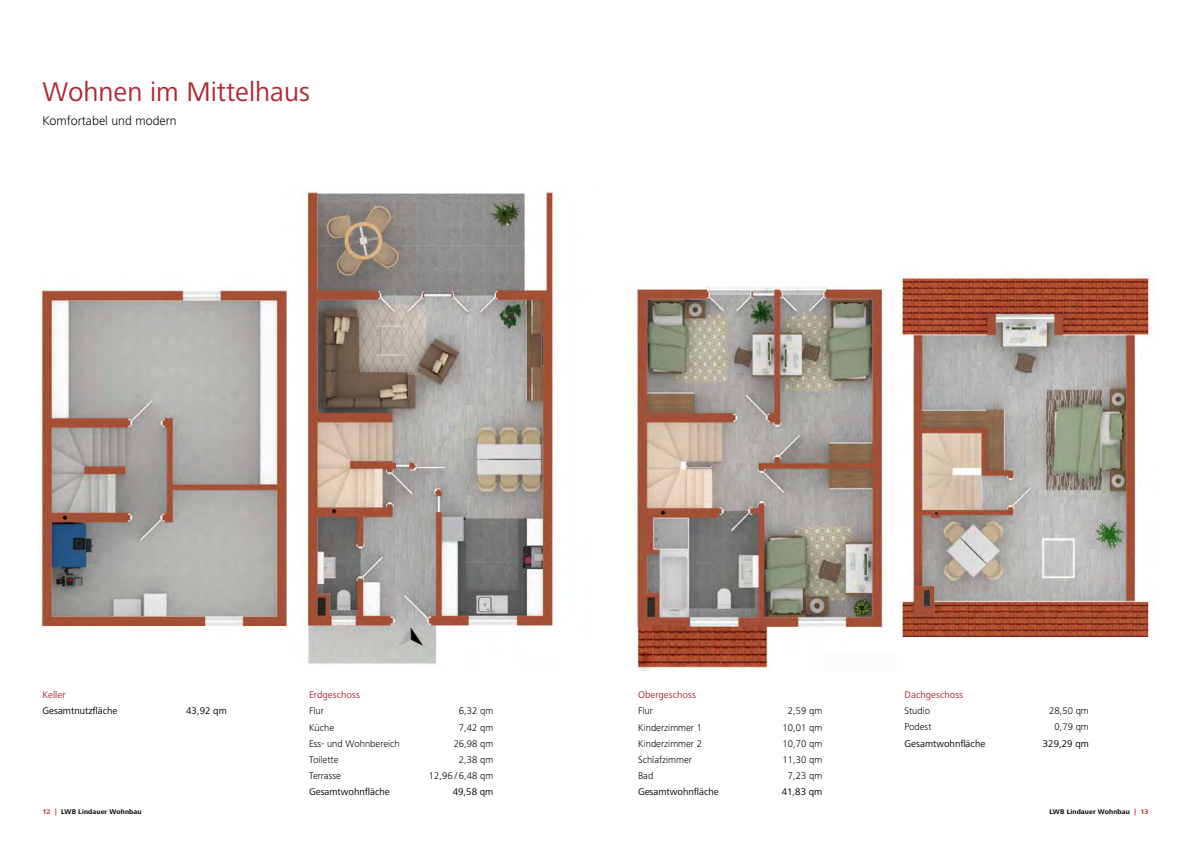
<style>
.page{position:relative;width:1191px;height:842px;background:#fff}
.page>*{position:absolute;margin:0;border:0;box-sizing:border-box;transform-origin:0 0}
.t1{font:28px "Frutiger Next LT";color:#b12733}
.t2{font:300 13px "Frutiger Next LT";color:#000}
.t3{font:300 10px "Frutiger Next LT";color:#000}
.t4{font:10px "Frutiger Next LT";color:#000}
.t5{font:10px "Frutiger Next LT";color:#b12733}
.t6{font:700 7px "Frutiger Next LT";letter-spacing:.015em;color:#000}
.s1{color:#b12733}
</style>
<div class="page">
<img style="left:286px;top:191px;width:268px;height:473px">
<img style="left:41px;top:290px;width:245px;height:340px">
<img style="left:636px;top:286px;width:248px;height:384px">
<img style="left:901px;top:270px;width:251px;height:367px">
<h1 class="t1" style="left:43px;top:76px;width:269px">Wohnen im Mittelhaus</h1>
<h2 class="t2" style="left:43px;top:113px;width:136px">Komfortabel und modern</h2>
<p class="t5" style="left:43px;top:689px;width:25px">Keller</p>
<p class="t4" style="left:43px;top:705px;width:76px">Gesamtnutzfläche</p>
<p class="t4" style="left:186px;top:705px;width:42px">43,92 qm</p>
<p class="t5" style="left:309px;top:689px;width:52px">Erdgeschoss</p>
<p class="t3" style="left:309px;top:705px;width:16px">Flur</p>
<p class="t3" style="left:459px;top:705px;width:36px">6,32 qm</p>
<p class="t3" style="left:309px;top:722px;width:27px">Küche</p>
<p class="t3" style="left:459px;top:722px;width:36px">7,42 qm</p>
<p class="t3" style="left:309px;top:738px;width:92px">Ess- und Wohnbereich</p>
<p class="t3" style="left:454px;top:738px;width:41px">26,98 qm</p>
<p class="t3" style="left:309px;top:754px;width:31px">Toilette</p>
<p class="t3" style="left:459px;top:754px;width:36px">2,38 qm</p>
<p class="t3" style="left:309px;top:770px;width:33px">Terrasse</p>
<p class="t3" style="left:429px;top:770px;width:66px">12,96 / 6,48 qm</p>
<p class="t4" style="left:309px;top:786px;width:82px">Gesamtwohnfläche</p>
<p class="t4" style="left:453px;top:786px;width:42px">49,58 qm</p>
<p class="t5" style="left:638px;top:689px;width:59px">Obergeschoss</p>
<p class="t3" style="left:638px;top:705px;width:16px">Flur</p>
<p class="t3" style="left:788px;top:705px;width:36px">2,59 qm</p>
<p class="t3" style="left:638px;top:722px;width:66px">Kinderzimmer 1</p>
<p class="t3" style="left:782px;top:722px;width:41px">10,01 qm</p>
<p class="t3" style="left:638px;top:738px;width:66px">Kinderzimmer 2</p>
<p class="t3" style="left:782px;top:738px;width:41px">10,70 qm</p>
<p class="t3" style="left:638px;top:754px;width:56px">Schlafzimmer</p>
<p class="t3" style="left:782px;top:754px;width:41px">11,30 qm</p>
<p class="t3" style="left:638px;top:770px;width:17px">Bad</p>
<p class="t3" style="left:788px;top:770px;width:36px">7,23 qm</p>
<p class="t4" style="left:638px;top:786px;width:82px">Gesamtwohnfläche</p>
<p class="t4" style="left:781px;top:786px;width:42px">41,83 qm</p>
<p class="t5" style="left:904px;top:689px;width:60px">Dachgeschoss</p>
<p class="t3" style="left:904px;top:705px;width:27px">Studio</p>
<p class="t3" style="left:1049px;top:705px;width:41px">28,50 qm</p>
<p class="t3" style="left:904px;top:722px;width:28px">Podest</p>
<p class="t3" style="left:1054px;top:722px;width:36px">0,79 qm</p>
<p class="t4" style="left:904px;top:738px;width:82px">Gesamtwohnfläche</p>
<p class="t4" style="left:1042px;top:738px;width:48px">329,29 qm</p>
<p class="t6" style="left:43px;top:807px;width:100px"><span class="s1">12 |</span> LWB Lindauer Wohnbau</p>
<p class="t6" style="left:1049px;top:807px;width:100px">LWB Lindauer Wohnbau <span class="s1">| 13</span></p>
</div>
